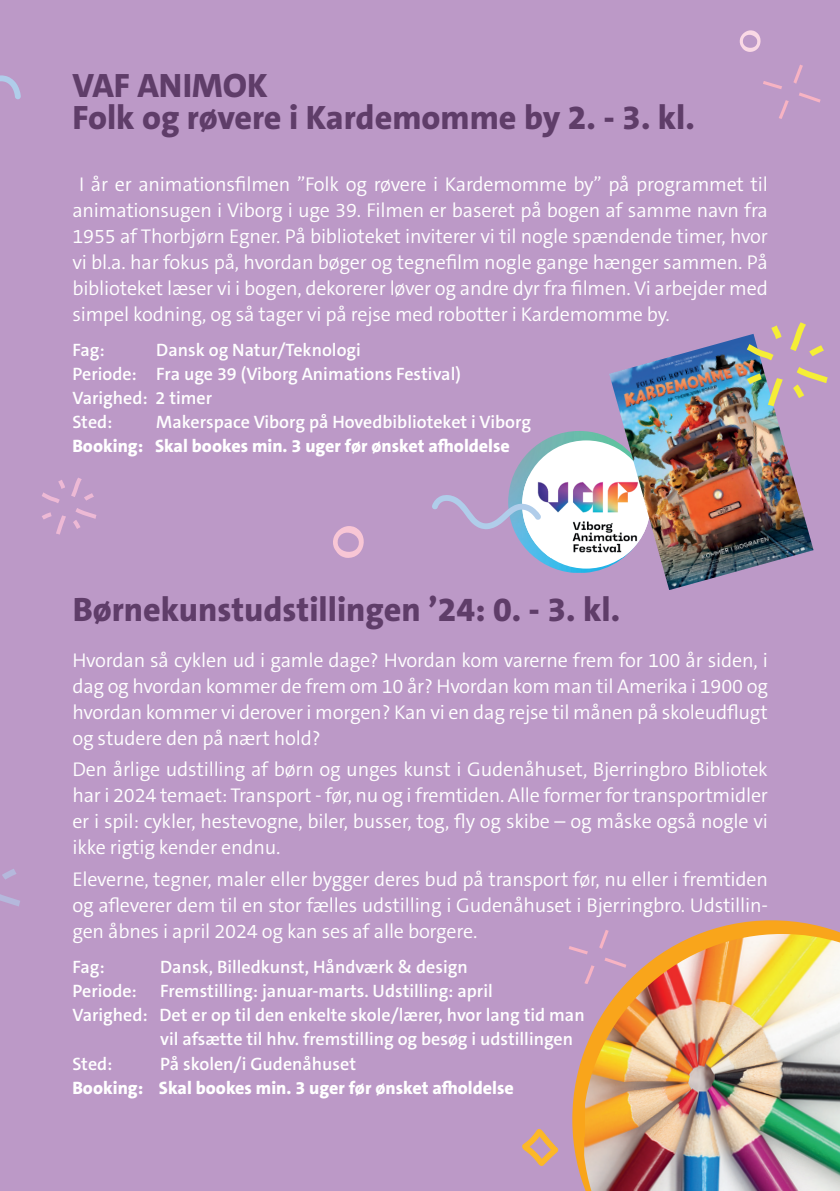
<style>
.page{position:relative;width:840px;height:1191px;background:#fff}
.page>*{position:absolute;margin:0;border:0;box-sizing:border-box;transform-origin:0 0}
.t1{font:800 34px/32px "The Sans C5";color:#5f3d69}
.t2{font:300 20px/26px "The Sans C5";letter-spacing:-.01em;color:#fff;text-align:justify}
.t3{font:600 18px/24px "The Sans C5";color:#fff}
.t4{font:800 18px "The Sans C5";color:#fff}
</style>
<div class="page">
<div style="left:0;top:0;width:839px;height:1191px;background:#bc99c7"></div>
<svg style="left:0;top:894px;width:20px;height:12px"></svg>
<svg style="left:2px;top:869px;width:14px;height:10px"></svg>
<svg style="left:71px;top:477px;width:23px;height:23px"></svg>
<svg style="left:42px;top:480px;width:23px;height:23px"></svg>
<svg style="left:42px;top:512px;width:24px;height:22px"></svg>
<svg style="left:73px;top:508px;width:23px;height:21px"></svg>
<svg style="left:333px;top:526px;width:30px;height:32px"></svg>
<svg style="left:739px;top:30px;width:21px;height:22px"></svg>
<svg style="left:0;top:75px;width:21px;height:24px"></svg>
<svg style="left:572px;top:920px;width:267px;height:264px"></svg>
<img style="left:583px;top:934px;width:256px;height:257px">
<img style="left:508px;top:431px;width:101px;height:142px">
<div style="left:522px;top:440px;width:128px;height:128px;background:#fff;border-radius:50%"></div>
<img style="left:522px;top:477px;width:87px;height:81px">
<img style="left:609px;top:335px;width:204px;height:255px">
<svg style="left:767px;top:378px;width:15px;height:28px"></svg>
<svg style="left:789px;top:322px;width:34px;height:34px"></svg>
<svg style="left:746px;top:325px;width:35px;height:35px"></svg>
<svg style="left:746px;top:373px;width:15px;height:11px"></svg>
<svg style="left:792px;top:367px;width:35px;height:31px"></svg>
<svg style="left:432px;top:495px;width:109px;height:34px"></svg>
<svg style="left:598px;top:929px;width:10px;height:20px"></svg>
<svg style="left:584px;top:965px;width:10px;height:19px"></svg>
<svg style="left:604px;top:957px;width:22px;height:10px"></svg>
<svg style="left:569px;top:946px;width:18px;height:8px"></svg>
<svg style="left:793px;top:65px;width:9px;height:19px"></svg>
<svg style="left:779px;top:100px;width:9px;height:19px"></svg>
<svg style="left:799px;top:92px;width:21px;height:11px"></svg>
<svg style="left:763px;top:81px;width:18px;height:8px"></svg>
<svg style="left:522px;top:1129px;width:36px;height:37px"></svg>
<h1 class="t1" style="left:72px;top:70px;width:623px">VAF ANIMOK<br>Folk og røvere i Kardemomme by 2. - 3. kl.</h1>
<p class="t2" style="left:72px;top:171px;width:696px;text-indent:7px">I år er animationsfilmen ”Folk og røvere i Kardemomme by” på programmet til animationsugen i Viborg i uge 39. Filmen er baseret på bogen af samme navn fra 1955 af Thorbjørn Egner. På biblioteket inviterer vi til nogle spændende timer, hvor vi bl.a. har fokus på, hvordan bøger og tegnefilm nogle gange hænger sammen. På biblioteket læser vi i bogen, dekorerer løver og andre dyr fra filmen. Vi arbejder med simpel kodning, og så tager vi på rejse med robotter i Kardemomme by.</p>
<p class="t3" style="left:72px;top:338px;width:34px">Fag:</p>
<p class="t3" style="left:72px;top:338px;width:390px;text-indent:84px">Dansk og Natur/Teknologi<br>Periode: Fra uge 39 (Viborg Animations Festival)<br>Varighed: 2 timer<br>Sted:</p>
<p class="t3" style="left:156px;top:410px;width:376px">Makerspace Viborg på Hovedbiblioteket i Viborg</p>
<p class="t4" style="left:72px;top:434px;width:439px">Booking: Skal bookes min. 3 uger før ønsket afholdelse</p>
<h1 class="t1" style="left:73px;top:593px;width:548px">Børnekunstudstillingen ’24: 0. - 3. kl.</h1>
<p class="t2" style="left:72px;top:647px;width:696px">Hvordan så cyklen ud i gamle dage? Hvordan kom varerne frem for 100 år siden, i dag og hvordan kommer de frem om 10 år? Hvordan kom man til Amerika i 1900 og hvordan kommer vi derover i morgen? Kan vi en dag rejse til månen på skoleudflugt og studere den på nært hold?</p>
<p class="t2" style="left:72px;top:757px;width:696px">Den årlige udstilling af børn og unges kunst i Gudenåhuset, Bjerringbro Bibliotek har i 2024 temaet: Transport - før, nu og i fremtiden. Alle former for transportmidler er i spil: cykler, hestevogne, biler, busser, tog, fly og skibe – og måske også nogle vi ikke rigtig kender endnu.</p>
<p class="t2" style="left:72px;top:866px;width:696px">Eleverne, tegner, maler eller bygger deres bud på transport før, nu eller i fremtiden og afleverer dem til en stor fælles udstilling i Gudenåhuset i Bjerringbro. Udstillin&shy;gen åbnes i april 2024 og kan ses af alle borgere.</p>
<p class="t3" style="left:72px;top:955px;width:34px">Fag:</p>
<p class="t3" style="left:160px;top:955px;width:309px">Dansk, Billedkunst, Håndværk &amp; design</p>
<p class="t3" style="left:72px;top:979px;width:66px">Periode:</p>
<p class="t3" style="left:160px;top:979px;width:334px">Fremstilling: januar-marts. Udstilling: april</p>
<p class="t3" style="left:72px;top:1003px;width:513px">Varighed: Det er op til den enkelte skole/lærer, hvor lang tid man</p>
<p class="t3" style="left:160px;top:1027px;width:414px">vil afsætte til hhv. fremstilling og besøg i udstillingen</p>
<p class="t3" style="left:72px;top:1051px;width:42px">Sted:</p>
<p class="t3" style="left:160px;top:1051px;width:197px">På skolen/i Gudenåhuset</p>
<p class="t4" style="left:72px;top:1075px;width:442px">Booking: Skal bookes min. 3 uger før ønsket afholdelse</p>
</div>
